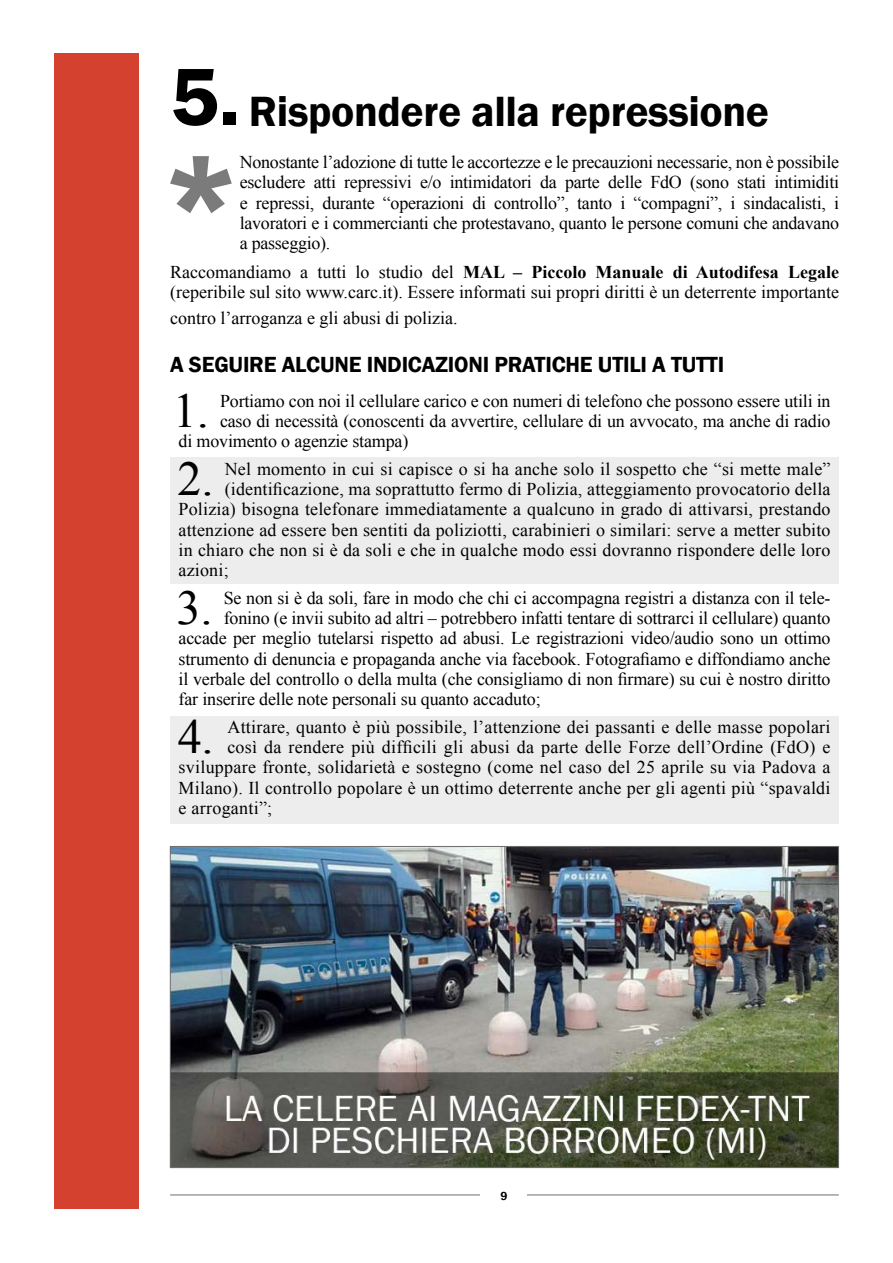
<style>
.page{position:relative;width:893px;height:1263px;background:#fff}
.page>*{position:absolute;margin:0;border:0;box-sizing:border-box;transform-origin:0 0}
.t1{font:600 139.5px "Franklin Gothic";color:#7c7b7b}
.t2{font:48.6px "Times New Roman";color:#000}
.t3{font:600 43.5px "Franklin Gothic";letter-spacing:-.01em;color:#000}
.t4{font:600 22.5px "Franklin Gothic";letter-spacing:-.01em;color:#000}
.t5{font:18px/20.2px "Times New Roman";color:#000;text-align:justify}
.t6{font:600 12px "Franklin Gothic";color:#000}
.s1{font-size:84px}
.s2{font-weight:700}
</style>
<div class="page">
<hr style="left:170px;top:1194px;width:669px;height:1px;background:#706f6f">
<div style="left:54px;top:54px;width:84px;height:1155px;background:#d4422f"></div>
<div style="left:480px;top:1191px;width:47px;height:18px;background:#fff"></div>
<div style="left:170px;top:458px;width:669px;height:126px;background:#ededed"></div>
<div style="left:170px;top:716px;width:669px;height:107px;background:#ededed"></div>
<img style="left:172px;top:848px;width:665px;height:318px">
<h3 class="t3" style="left:170px;top:84px;width:601px"><span class="s1">5.</span> Rispondere alla repressione</h3>
<h1 class="t1" style="left:160px;top:117px;width:83px">*</h1>
<p class="t5" style="left:240px;top:152px;width:601px">Nonostante l’adozione di tutte le accortezze e le precauzioni necessarie, non è possibile escludere atti repressivi e/o intimidatori da parte delle FdO (sono stati intimiditi e repressi, durante “operazioni di controllo”, tanto i “compagni”, i sindacalisti, i lavoratori e i commercianti che protestavano, quanto le persone comuni che andavano a passeggio).</p>
<p class="t5" style="left:170px;top:261px;width:670px">Raccomandiamo a tutti lo studio del <span class="s2">MAL – Piccolo Manuale di Autodifesa Legale </span>(reperibile sul sito www.carc.it). Essere informati sui propri diritti è un deterrente importante</p>
<p class="t5" style="left:170px;top:307px;width:289px">contro l’arroganza e gli abusi di polizia.</p>
<p class="t4" style="left:170px;top:351px;width:556px">A SEGUIRE ALCUNE INDICAZIONI PRATICHE UTILI A TUTTI</p>
<h2 class="t2" style="left:173px;top:378px;width:37px">1.</h2>
<p class="t5" style="left:220px;top:390px;width:612px">Portiamo con noi il cellulare carico e con numeri di telefono che possono essere utili in</p>
<p class="t5" style="left:220px;top:410px;width:612px">caso di necessità (conoscenti da avvertire, cellulare di un avvocato, ma anche di radio</p>
<p class="t5" style="left:179px;top:431px;width:231px">di movimento o agenzie stampa)</p>
<h2 class="t2" style="left:178px;top:446px;width:37px">2.</h2>
<p class="t5" style="left:225px;top:458px;width:607px">Nel momento in cui si capisce o si ha anche solo il sospetto che “si mette male”</p>
<p class="t5" style="left:225px;top:479px;width:607px">(identificazione, ma soprattutto fermo di Polizia, atteggiamento provocatorio della</p>
<p class="t5" style="left:179px;top:499px;width:653px">Polizia) bisogna telefonare immediatamente a qualcuno in grado di attivarsi, prestando</p>
<p class="t5" style="left:179px;top:519px;width:653px">attenzione ad essere ben sentiti da poliziotti, carabinieri o similari: serve a metter subito</p>
<p class="t5" style="left:179px;top:539px;width:653px">in chiaro che non si è da soli e che in qualche modo essi dovranno rispondere delle loro</p>
<p class="t5" style="left:179px;top:560px;width:52px">azioni;</p>
<h2 class="t2" style="left:177px;top:575px;width:37px">3.</h2>
<p class="t5" style="left:224px;top:587px;width:608px">Se non si è da soli, fare in modo che chi ci accompagna registri a distanza con il tele-</p>
<p class="t5" style="left:224px;top:608px;width:608px">fonino (e invii subito ad altri – potrebbero infatti tentare di sottrarci il cellulare) quanto</p>
<p class="t5" style="left:179px;top:628px;width:653px">accade per meglio tutelarsi rispetto ad abusi. Le registrazioni video/audio sono un ottimo</p>
<p class="t5" style="left:179px;top:648px;width:653px">strumento di denuncia e propaganda anche via facebook. Fotografiamo e diffondiamo anche</p>
<p class="t5" style="left:179px;top:668px;width:653px">il verbale del controllo o della multa (che consigliamo di non firmare) su cui è nostro diritto</p>
<p class="t5" style="left:179px;top:689px;width:364px">far inserire delle note personali su quanto accaduto;</p>
<h2 class="t2" style="left:178px;top:704px;width:37px">4.</h2>
<p class="t5" style="left:227px;top:716px;width:605px">Attirare, quanto è più possibile, l’attenzione dei passanti e delle masse popolari</p>
<p class="t5" style="left:227px;top:737px;width:605px">così da rendere più difficili gli abusi da parte delle Forze dell’Ordine (FdO) e</p>
<p class="t5" style="left:179px;top:757px;width:653px">sviluppare fronte, solidarietà e sostegno (come nel caso del 25 aprile su via Padova a</p>
<p class="t5" style="left:179px;top:777px;width:653px">Milano). Il controllo popolare è un ottimo deterrente anche per gli agenti più “spavaldi</p>
<p class="t5" style="left:179px;top:797px;width:95px">e arroganti”;</p>
<p class="t6" style="left:500px;top:1188px;width:9px">9</p>
</div>
